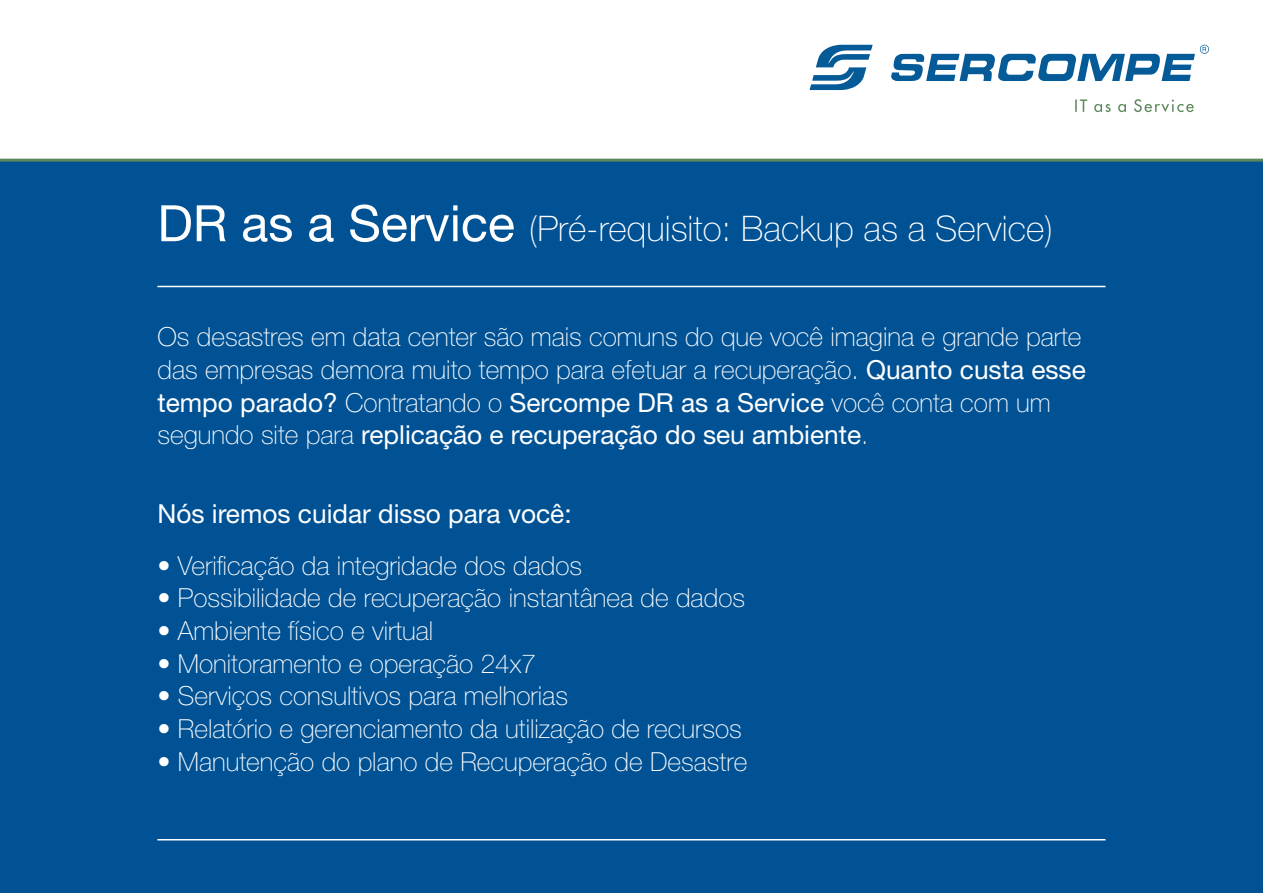
<style>
.page{position:relative;width:1263px;height:893px;background:#fff}
.page>*{position:absolute;margin:0;border:0;box-sizing:border-box;transform-origin:0 0}
.t1{font:100 35.25px "Helvetica Neue LT Std";color:#fff}
.t2{font:100 26.25px/32.7px "Helvetica Neue LT Std";color:#fff}
.t3{font:26.25px "Helvetica Neue LT Std";color:#fff}
.s1{font-weight:400;font-size:50.25px}
.s2{font-weight:400}
</style>
<div class="page">
<div style="left:0;top:161px;width:1263px;height:732px;background:#005295"></div>
<hr style="left:157px;top:839px;width:948px;height:1px;background:#fff">
<hr style="left:0;top:159px;width:1263px;height:3px;background:#5d875b">
<hr style="left:157px;top:286px;width:948px;height:1px;background:#fff">
<svg style="left:1075px;top:99px;width:119px;height:13px"></svg>
<svg style="left:809px;top:45px;width:64px;height:45px"></svg>
<svg style="left:891px;top:45px;width:318px;height:36px"></svg>
<h1 class="t1" style="left:157px;top:209px;width:897px"><span class="s1">DR as a Service</span> (Pré-requisito: Backup as a Service)</h1>
<p class="t2" style="left:157px;top:321px;width:930px">Os desastres em data center são mais comuns do que você imagina e grande parte das empresas demora muito tempo para efetuar a recuperação. <span class="s2">Quanto custa esse tempo parado?</span> Contratando o <span class="s2">Sercompe DR as a Service</span> você conta com um segundo site para <span class="s2">replicação e recuperação do seu ambiente</span>.</p>
<p class="t3" style="left:157px;top:498px;width:416px">Nós iremos cuidar disso para você:</p>
<p class="t2" style="left:157px;top:549px;width:426px">• Verificação da integridade dos dados</p>
<p class="t2" style="left:157px;top:582px;width:589px">• Possibilidade de recuperação instantânea de dados</p>
<p class="t2" style="left:157px;top:614px;width:277px">• Ambiente físico e virtual</p>
<p class="t2" style="left:157px;top:647px;width:380px">• Monitoramento e operação 24x7</p>
<p class="t2" style="left:157px;top:680px;width:412px">• Serviços consultivos para melhorias</p>
<p class="t2" style="left:157px;top:712px;width:586px">• Relatório e gerenciamento da utilização de recursos</p>
<p class="t2" style="left:157px;top:745px;width:591px">• Manutenção do plano de Recuperação de Desastre</p>
</div>
